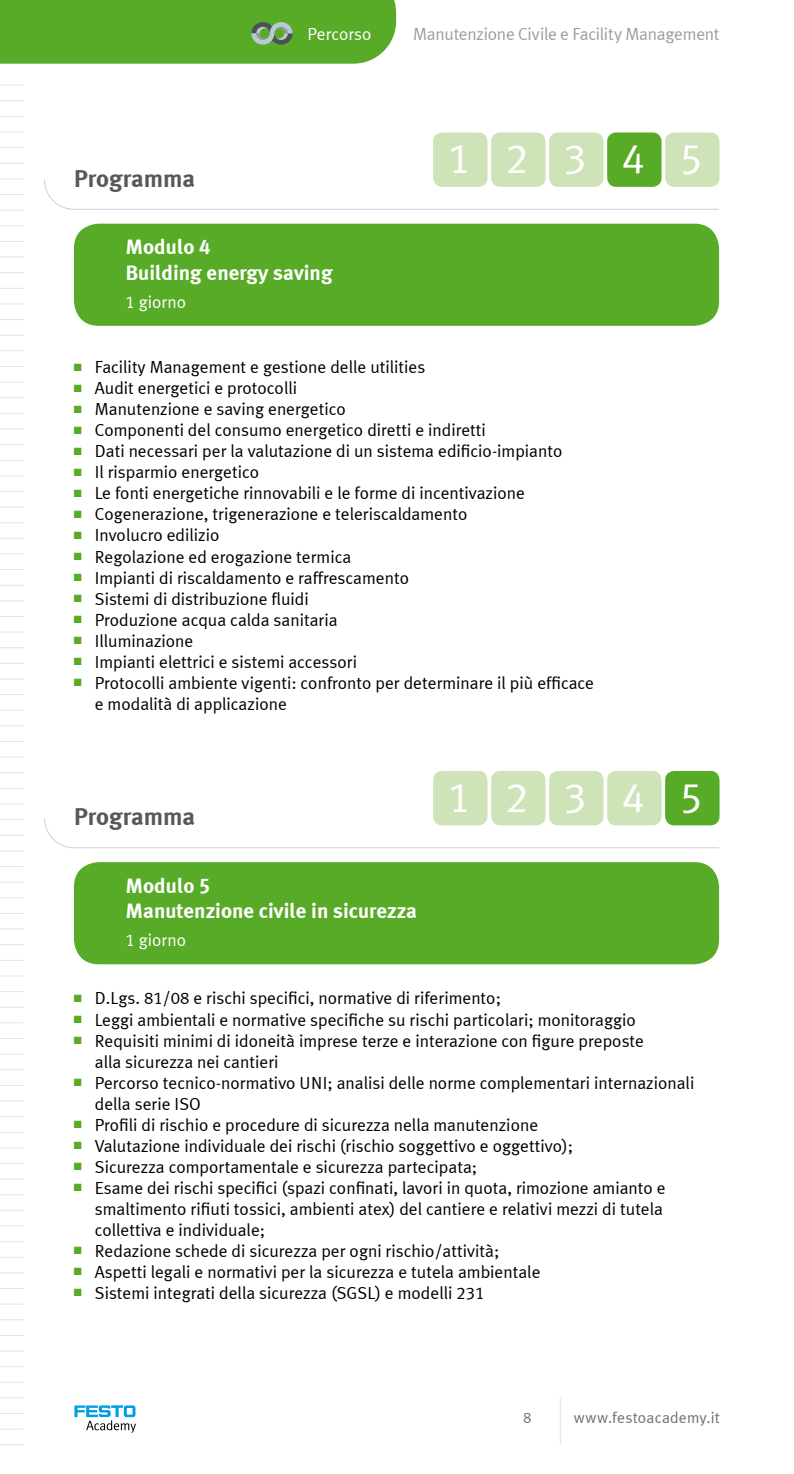
<style>
.page{position:relative;width:794px;height:1474px;background:#fff}
.page>*{position:absolute;margin:0;border:0;box-sizing:border-box;transform-origin:0 0}
.t1{font:42.88px "Meta Plus LF";letter-spacing:.815em;color:#fff}
.t2{font:700 24.5px "Meta Plus LF";color:#58585a}
.t3{font:700 21px/25.2px "Meta Plus LF";color:#fff}
.t4{font:17.5px/21px "Meta Plus LF";color:#000}
.t5{font:17.5px "Meta Plus LF";letter-spacing:-.015em;color:#9c9e9f}
.t6{font:17.5px "Meta Plus LF";color:#fff}
.t7{font:15.75px "Meta Plus LF";letter-spacing:.01em;color:#707172}
.t8{font:10.5px/21px "Zapf Dingbats ITC";color:#57ab27;text-align:justify}
</style>
<div class="page">
<div style="left:0;top:0;width:396px;height:64px;background:#57ab27"></div>
<svg style="left:0;top:913px;width:24px;height:1px"></svg>
<svg style="left:0;top:928px;width:24px;height:1px"></svg>
<svg style="left:0;top:944px;width:24px;height:1px"></svg>
<svg style="left:0;top:975px;width:24px;height:1px"></svg>
<svg style="left:0;top:991px;width:24px;height:1px"></svg>
<svg style="left:0;top:1022px;width:24px;height:1px"></svg>
<svg style="left:0;top:1038px;width:24px;height:1px"></svg>
<svg style="left:0;top:1053px;width:24px;height:1px"></svg>
<svg style="left:0;top:1069px;width:24px;height:1px"></svg>
<svg style="left:0;top:1100px;width:24px;height:1px"></svg>
<svg style="left:0;top:1116px;width:24px;height:1px"></svg>
<svg style="left:0;top:1147px;width:24px;height:1px"></svg>
<svg style="left:0;top:1163px;width:24px;height:1px"></svg>
<svg style="left:0;top:1178px;width:23px;height:1px"></svg>
<svg style="left:0;top:1194px;width:24px;height:1px"></svg>
<svg style="left:0;top:1225px;width:24px;height:1px"></svg>
<svg style="left:0;top:1241px;width:24px;height:1px"></svg>
<svg style="left:0;top:1272px;width:24px;height:1px"></svg>
<svg style="left:0;top:1319px;width:24px;height:1px"></svg>
<svg style="left:0;top:1350px;width:24px;height:1px"></svg>
<svg style="left:0;top:1366px;width:24px;height:1px"></svg>
<svg style="left:0;top:1397px;width:24px;height:1px"></svg>
<svg style="left:0;top:1444px;width:24px;height:1px"></svg>
<svg style="left:0;top:85px;width:24px;height:1px"></svg>
<svg style="left:0;top:100px;width:24px;height:1px"></svg>
<svg style="left:0;top:132px;width:24px;height:1px"></svg>
<svg style="left:0;top:147px;width:24px;height:1px"></svg>
<svg style="left:0;top:178px;width:24px;height:1px"></svg>
<svg style="left:0;top:194px;width:24px;height:1px"></svg>
<svg style="left:0;top:225px;width:24px;height:1px"></svg>
<svg style="left:0;top:256px;width:24px;height:1px"></svg>
<svg style="left:0;top:272px;width:24px;height:1px"></svg>
<svg style="left:0;top:303px;width:24px;height:1px"></svg>
<svg style="left:0;top:319px;width:24px;height:1px"></svg>
<svg style="left:0;top:350px;width:24px;height:1px"></svg>
<svg style="left:0;top:381px;width:24px;height:1px"></svg>
<svg style="left:0;top:397px;width:24px;height:1px"></svg>
<svg style="left:0;top:428px;width:24px;height:1px"></svg>
<svg style="left:0;top:444px;width:24px;height:1px"></svg>
<svg style="left:0;top:475px;width:24px;height:1px"></svg>
<svg style="left:0;top:491px;width:24px;height:1px"></svg>
<svg style="left:0;top:522px;width:24px;height:1px"></svg>
<svg style="left:0;top:553px;width:24px;height:1px"></svg>
<svg style="left:0;top:569px;width:24px;height:1px"></svg>
<svg style="left:0;top:600px;width:24px;height:1px"></svg>
<svg style="left:0;top:616px;width:24px;height:1px"></svg>
<svg style="left:0;top:647px;width:24px;height:1px"></svg>
<svg style="left:0;top:116px;width:24px;height:1px"></svg>
<svg style="left:0;top:163px;width:24px;height:1px"></svg>
<svg style="left:0;top:241px;width:24px;height:1px"></svg>
<svg style="left:0;top:288px;width:24px;height:1px"></svg>
<svg style="left:0;top:366px;width:24px;height:1px"></svg>
<svg style="left:0;top:413px;width:24px;height:1px"></svg>
<svg style="left:0;top:506px;width:24px;height:1px"></svg>
<svg style="left:0;top:538px;width:24px;height:1px"></svg>
<svg style="left:0;top:585px;width:24px;height:1px"></svg>
<svg style="left:0;top:663px;width:24px;height:1px"></svg>
<svg style="left:0;top:678px;width:24px;height:1px"></svg>
<svg style="left:0;top:725px;width:24px;height:1px"></svg>
<svg style="left:0;top:772px;width:24px;height:1px"></svg>
<svg style="left:0;top:803px;width:24px;height:1px"></svg>
<svg style="left:0;top:210px;width:24px;height:1px"></svg>
<svg style="left:0;top:335px;width:24px;height:1px"></svg>
<svg style="left:0;top:460px;width:24px;height:1px"></svg>
<svg style="left:0;top:631px;width:23px;height:1px"></svg>
<svg style="left:0;top:694px;width:24px;height:1px"></svg>
<svg style="left:0;top:741px;width:24px;height:1px"></svg>
<svg style="left:0;top:788px;width:24px;height:1px"></svg>
<svg style="left:0;top:819px;width:24px;height:1px"></svg>
<svg style="left:0;top:850px;width:24px;height:1px"></svg>
<svg style="left:0;top:866px;width:24px;height:1px"></svg>
<svg style="left:0;top:897px;width:24px;height:1px"></svg>
<svg style="left:74px;top:1405px;width:62px;height:27px"></svg>
<svg style="left:251px;top:22px;width:42px;height:23px"></svg>
<hr style="left:560px;top:1397px;width:1px;height:47px;background:#e3e4e4">
<div style="left:74px;top:224px;width:645px;height:102px;background:#57ab27;border-radius:25px"></div>
<div style="left:74px;top:862px;width:645px;height:102px;background:#57ab27;border-radius:25px"></div>
<svg style="left:44px;top:179px;width:676px;height:31px"></svg>
<svg style="left:44px;top:817px;width:676px;height:31px"></svg>
<div style="left:433px;top:132px;width:54px;height:55px;background:#cfe3b9;border-radius:9px"></div>
<div style="left:549px;top:132px;width:54px;height:55px;background:#cfe3b9;border-radius:9px"></div>
<div style="left:491px;top:132px;width:54px;height:55px;background:#cfe3b9;border-radius:9px"></div>
<div style="left:607px;top:132px;width:54px;height:55px;background:#57ab27;border-radius:9px"></div>
<div style="left:665px;top:132px;width:54px;height:55px;background:#cfe3b9;border-radius:9px"></div>
<div style="left:433px;top:771px;width:54px;height:54px;background:#cfe3b9;border-radius:9px"></div>
<div style="left:549px;top:771px;width:54px;height:54px;background:#cfe3b9;border-radius:9px"></div>
<div style="left:491px;top:771px;width:54px;height:54px;background:#cfe3b9;border-radius:9px"></div>
<div style="left:607px;top:771px;width:54px;height:54px;background:#cfe3b9;border-radius:9px"></div>
<div style="left:665px;top:771px;width:54px;height:54px;background:#57ab27;border-radius:9px"></div>
<h2 class="t2" style="left:74px;top:163px;width:123px">Programma</h2>
<p class="t6" style="left:307px;top:24px;width:66px">Percorso</p>
<p class="t5" style="left:413px;top:24px;width:308px">Manutenzione Civile e Facility Management</p>
<h1 class="t1" style="left:448px;top:132px;width:256px">12345</h1>
<p class="t3" style="left:125px;top:234px;width:209px">Modulo 4<br>Building energy saving</p>
<p class="t6" style="left:125px;top:291px;width:62px">1 giorno</p>
<p class="t8" style="left:74px;top:357px;width:9px">■ ■ ■ ■ ■ ■ ■ ■ ■ ■ ■ ■ ■ ■ ■ ■</p>
<p class="t4" style="left:95px;top:356px;width:501px">Facility Management e gestione delle utilities<br>Audit energetici e protocolli<br>Manutenzione e saving energetico<br>Componenti del consumo energetico diretti e indiretti<br>Dati necessari per la valutazione di un sistema edificio-impianto<br>Il risparmio energetico<br>Le fonti energetiche rinnovabili e le forme di incentivazione Cogenerazione, trigenerazione e teleriscaldamento<br>Involucro edilizio<br>Regolazione ed erogazione termica<br>Impianti di riscaldamento e raffrescamento<br>Sistemi di distribuzione fluidi<br>Produzione acqua calda sanitaria<br>Illuminazione<br>Impianti elettrici e sistemi accessori<br>Protocolli ambiente vigenti: confronto per determinare il più efficace e modalità di applicazione</p>
<h2 class="t2" style="left:74px;top:801px;width:123px">Programma</h2>
<p class="t3" style="left:125px;top:872px;width:293px">Modulo 5<br>Manutenzione civile in sicurezza</p>
<p class="t6" style="left:125px;top:929px;width:62px">1 giorno</p>
<h1 class="t1" style="left:448px;top:770px;width:256px">12345</h1>
<p class="t8" style="left:74px;top:988px;width:9px">■ ■ ■</p>
<p class="t8" style="left:74px;top:1072px;width:9px">■</p>
<p class="t8" style="left:74px;top:1114px;width:9px">■ ■ ■ ■</p>
<p class="t8" style="left:74px;top:1240px;width:9px">■ ■ ■</p>
<p class="t4" style="left:95px;top:987px;width:601px">D.Lgs. 81/08 e rischi specifici, normative di riferimento;<br>Leggi ambientali e normative specifiche su rischi particolari; monitoraggio Requisiti minimi di idoneità imprese terze e interazione con figure preposte<br>alla sicurezza nei cantieri<br>Percorso tecnico-normativo UNI; analisi delle norme complementari internazionali della serie ISO<br>Profili di rischio e procedure di sicurezza nella manutenzione<br>Valutazione individuale dei rischi (rischio soggettivo e oggettivo);<br>Sicurezza comportamentale e sicurezza partecipata;<br>Esame dei rischi specifici (spazi confinati, lavori in quota, rimozione amianto e smaltimento rifiuti tossici, ambienti atex) del cantiere e relativi mezzi di tutela collettiva e individuale;<br>Redazione schede di sicurezza per ogni rischio/attività;<br>Aspetti legali e normativi per la sicurezza e tutela ambientale<br>Sistemi integrati della sicurezza (SGSL) e modelli 231</p>
<p class="t7" style="left:523px;top:1407px;width:10px">8</p>
<p class="t7" style="left:574px;top:1407px;width:148px">www.festoacademy.it</p>
</div>
